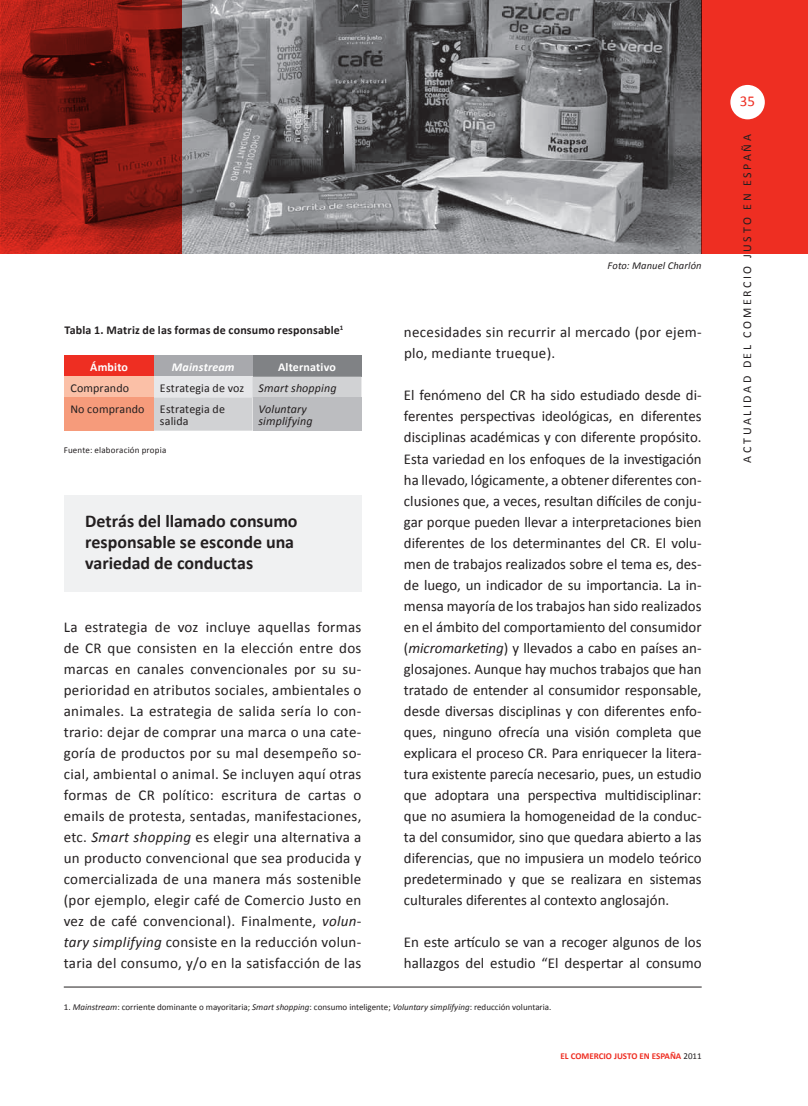
<style>
.page{position:relative;width:808px;height:1106px;background:#fff}
.page>*{position:absolute;margin:0;border:0;box-sizing:border-box;transform-origin:0 0}
.t1{font:700 18px/21px "Calibri";color:#231f20}
.t2{font:15px/21px "Calibri";color:#231f20;text-align:justify}
.t3{font:15px/21px "Calibri";letter-spacing:.02em;color:#231f20}
.t4{font:15px "Calibri";color:#ee2e22}
.t5{font:12px/12px "Calibri";letter-spacing:.015em;color:#231f20}
.t6{font:700 12px "Calibri";letter-spacing:.015em;color:#231f20}
.t7{font:italic 12px/12px "Calibri";letter-spacing:.01em;color:#231f20}
.t8{font:700 12px "Calibri";letter-spacing:.015em;color:#fff}
.t9{font:italic 700 12px "Calibri";letter-spacing:.015em;color:#fff}
.t10{font:italic 10.5px "Calibri";letter-spacing:.015em;color:#231f20}
.t11{font:9px "Calibri";color:#231f20}
.t12{font:700 9px "Calibri";color:#ee2e22}
.t13{font:9px "Calibri";letter-spacing:.02em;color:#231f20}
.s1{font-style:italic}
.s2{font-weight:400;color:#231f20}
</style>
<div class="page">
<div style="left:64px;top:495px;width:297px;height:97px;background:#f0f1f2"></div>
<div style="left:702px;top:0;width:106px;height:253px;background:#ee2e22"></div>
<img style="left:1px;top:0;width:701px;height:253px">
<div style="left:730px;top:85px;width:35px;height:34px;background:#fff;border-radius:50%"></div>
<hr style="left:64px;top:986px;width:638px;height:1px;background:#231f20">
<div style="left:64px;top:355px;width:90px;height:21px;background:#ee2e22"></div>
<div style="left:154px;top:355px;width:99px;height:21px;background:#a8a9ad"></div>
<div style="left:253px;top:355px;width:108px;height:21px;background:#808285"></div>
<div style="left:64px;top:376px;width:90px;height:21px;background:#fbc0a7"></div>
<svg style="left:154px;top:376px;width:207px;height:54px;background:#d6d7d9"></svg>
<div style="left:64px;top:397px;width:90px;height:33px;background:#f69b7b"></div>
<div style="left:253px;top:397px;width:108px;height:33px;background:#bcbdc0"></div>
<p class="t6" style="left:64px;top:323px;width:281px">Tabla 1. Matriz de las formas de consumo responsable<sup>1</sup></p>
<p class="t8" style="left:90px;top:359px;width:39px">Ámbito</p>
<p class="t9" style="left:172px;top:359px;width:64px">Mainstream</p>
<p class="t8" style="left:278px;top:359px;width:59px">Alternativo</p>
<p class="t5" style="left:70px;top:381px;width:60px">Comprando</p>
<p class="t5" style="left:160px;top:381px;width:178px">Estrategia de voz <span class="s1">Smart shopping</span></p>
<p class="t5" style="left:70px;top:402px;width:76px">No comprando</p>
<p class="t5" style="left:160px;top:402px;width:67px">Estrategia de salida</p>
<p class="t7" style="left:259px;top:402px;width:56px">Voluntary simplifying</p>
<p class="t13" style="left:64px;top:444px;width:104px">Fuente: elaboración propia</p>
<p class="t1" style="left:85px;top:509px;width:214px">Detrás del llamado consumo responsable se esconde una variedad de conductas</p>
<p class="t2" style="left:64px;top:615px;width:299px">La estrategia de voz incluye aquellas formas de CR que consisten en la elección entre dos marcas en canales convencionales por su su&shy;perioridad en atributos sociales, ambientales o animales. La estrategia de salida sería lo con&shy;trario: dejar de comprar una marca o una cate&shy;goría de productos por su mal desempeño so&shy;cial, ambiental o animal. Se incluyen aquí otras formas de CR político: escritura de cartas o emails de protesta, sentadas, manifestaciones, etc. <span class="s1">Smart shopping</span> es elegir una alternativa a un producto convencional que sea producida y comercializada de una manera más sostenible (por ejemplo, elegir café de Comercio Justo en vez de café convencional). Finalmente, <span class="s1">volun&shy;tary simplifying</span> consiste en la reducción volun&shy;taria del consumo, y/o en la satisfacción de las</p>
<p class="t10" style="left:608px;top:259px;width:96px">Foto: Manuel Charlón</p>
<p class="t3" style="left:404px;top:321px;width:299px">necesidades sin recurrir al mercado (por ejem&shy;plo, mediante trueque).</p>
<p class="t2" style="left:404px;top:384px;width:299px">El fenómeno del CR ha sido estudiado desde di&shy;ferentes perspectivas ideológicas, en diferentes disciplinas académicas y con diferente propósito.<br>Esta variedad en los enfoques de la investigación ha llevado, lógicamente, a obtener diferentes con&shy;clusiones que, a veces, resultan difíciles de conju&shy;gar porque pueden llevar a interpretaciones bien diferentes de los determinantes del CR. El volu&shy;men de trabajos realizados sobre el tema es, des&shy;de luego, un indicador de su importancia. La in&shy;mensa mayoría de los trabajos han sido realizados en el ámbito del comportamiento del consumidor (<span class="s1">micromarketing</span>) y llevados a cabo en países an&shy;glosajones. Aunque hay muchos trabajos que han tratado de entender al consumidor responsable, desde diversas disciplinas y con diferentes enfo&shy;ques, ninguno ofrecía una visión completa que explicara el proceso CR. Para enriquecer la litera&shy;tura existente parecía necesario, pues, un estudio que adoptara una perspectiva multidisciplinar: que no asumiera la homogeneidad de la conduc&shy;ta del consumidor, sino que quedara abierto a las diferencias, que no impusiera un modelo teórico predeterminado y que se realizara en sistemas culturales diferentes al contexto anglosajón.</p>
<p class="t2" style="left:404px;top:930px;width:299px">En este artículo se van a recoger algunos de los hallazgos del estudio “El despertar al consumo</p>
<p class="t11" style="left:64px;top:1001px;width:489px">1. <span class="s1">Mainstream</span>: corriente dominante o mayoritaria; <span class="s1">Smart shopping</span>: consumo inteligente; <span class="s1">Voluntary simplifying</span>: reducción voluntaria.</p>
<p class="t12" style="left:560px;top:1049px;width:143px">EL COMERCIO JUSTO EN ESPAÑA <span class="s2">2011</span></p>
<p class="t4" style="left:740px;top:92px;width:17px">35</p>
<p class="t5" style="left:740px;top:462px;width:329px;rotate:-90deg">Actualidaddel Comercio Justoen España</p>
</div>
